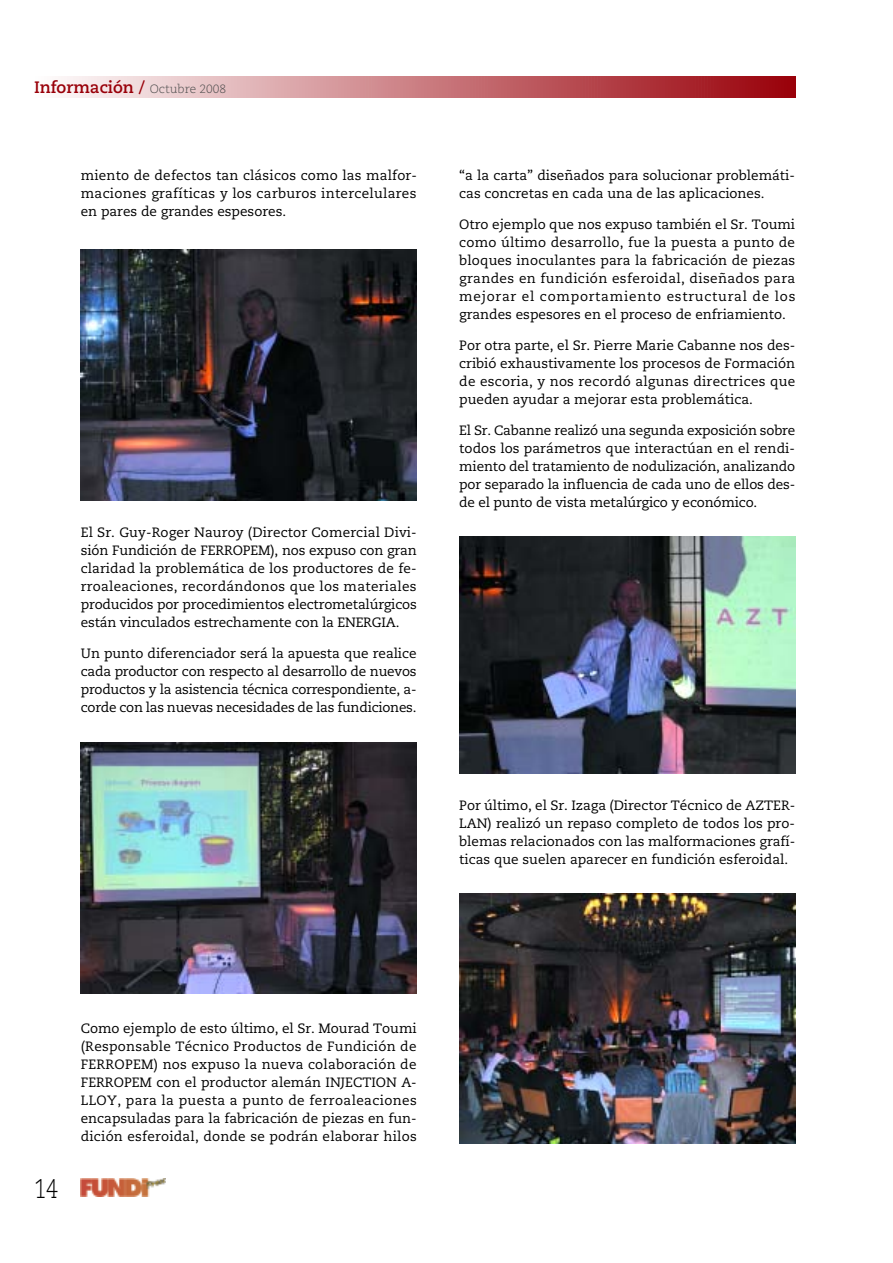
<style>
.page{position:relative;width:893px;height:1263px;background:#fff}
.page>*{position:absolute;margin:0;border:0;box-sizing:border-box;transform-origin:0 0}
.t1{font:300 27px "Caecilia";color:#000;scale:.8 1}
.t2{font:700 16.5px "Caecilia";color:#990009}
.t3{font:13.5px/18px "Caecilia";color:#000;text-align:justify}
.s1{font-weight:300;font-size:12px;color:#4d4d4d}
</style>
<div class="page">
<svg style="left:64px;top:77px;width:732px;height:21px;background:#c97a7f"></svg>
<img style="left:81px;top:1178px;width:85px;height:18px">
<img style="left:81px;top:249px;width:336px;height:251px">
<img style="left:81px;top:743px;width:336px;height:251px">
<img style="left:459px;top:536px;width:336px;height:237px">
<img style="left:459px;top:893px;width:336px;height:251px">
<p class="t2" style="left:34px;top:81px;width:194px">Información / <span class="s1">Octubre 2008</span></p>
<p class="t3" style="left:81px;top:168px;width:338px">miento de defectos tan clásicos como las malfor&shy;maciones grafíticas y los carburos intercelulares en pares de grandes espesores.</p>
<p class="t3" style="left:81px;top:525px;width:338px">El Sr. Guy-Roger Nauroy (Director Comercial Divi&shy;sión Fundición de FERROPEM), nos expuso con gran claridad la problemática de los productores de fe&shy;rroaleaciones, recordándonos que los materiales producidos por procedimientos electrometalúrgicos están vinculados estrechamente con la ENERGIA.</p>
<p class="t3" style="left:81px;top:646px;width:337px">Un punto diferenciador será la apuesta que realice cada productor con respecto al desarrollo de nuevos productos y la asistencia técnica correspondiente, a&shy;corde con las nuevas necesidades de las fundiciones.</p>
<p class="t3" style="left:459px;top:168px;width:337px">“a la carta” diseñados para solucionar problemáti&shy;cas concretas en cada una de las aplicaciones.</p>
<p class="t3" style="left:459px;top:217px;width:338px">Otro ejemplo que nos expuso también el Sr. Toumi como último desarrollo, fue la puesta a punto de bloques inoculantes para la fabricación de piezas grandes en fundición esferoidal, diseñados para mejorar el comportamiento estructural de los grandes espesores en el proceso de enfriamiento.</p>
<p class="t3" style="left:459px;top:337px;width:338px">Por otra parte, el Sr. Pierre Marie Cabanne nos des&shy;cribió exhaustivamente los procesos de Formación de escoria, y nos recordó algunas directrices que pueden ayudar a mejorar esta problemática.</p>
<p class="t3" style="left:459px;top:422px;width:338px">El Sr. Cabanne realizó una segunda exposición sobre todos los parámetros que interactúan en el rendi&shy;miento del tratamiento de nodulización, analizando por separado la influencia de cada uno de ellos des&shy;de el punto de vista metalúrgico y económico.</p>
<p class="t3" style="left:459px;top:797px;width:337px">Por último, el Sr. Izaga (Director Técnico de AZTER-LAN) realizó un repaso completo de todos los pro&shy;blemas relacionados con las malformaciones grafí&shy;ticas que suelen aparecer en fundición esferoidal.</p>
<p class="t1" style="left:34px;top:1177px;width:32px">14</p>
<p class="t3" style="left:81px;top:1020px;width:338px">Como ejemplo de esto último, el Sr. Mourad Toumi (Responsable Técnico Productos de Fundición de FERROPEM) nos expuso la nueva colaboración de FERROPEM con el productor alemán INJECTION A-LLOY, para la puesta a punto de ferroaleaciones encapsuladas para la fabricación de piezas en fun&shy;dición esferoidal, donde se podrán elaborar hilos</p>
</div>
